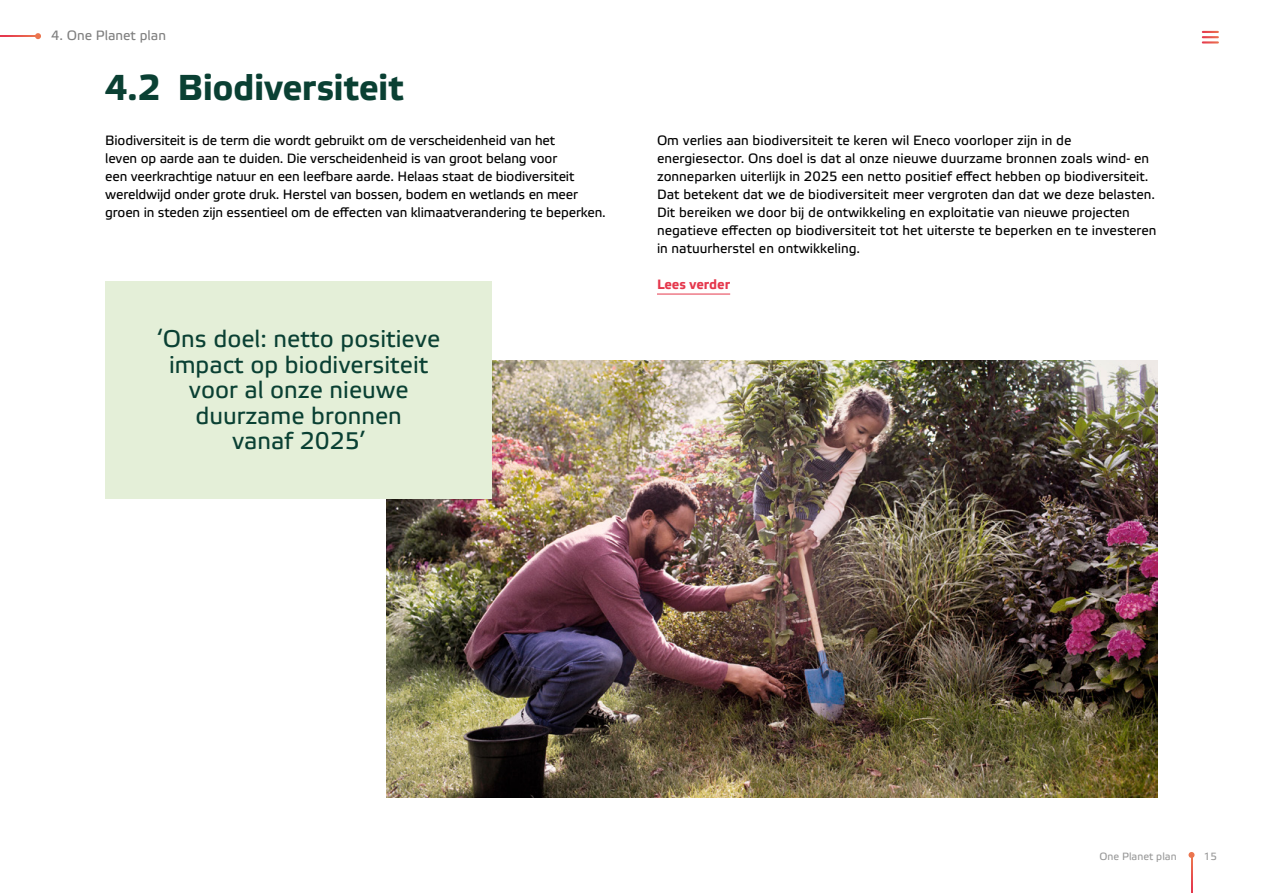
<style>
.page{position:relative;width:1263px;height:893px;background:#fff}
.page>*{position:absolute;margin:0;border:0;box-sizing:border-box;transform-origin:0 0}
.t1{font:700 36px "Etelka Text Pro";letter-spacing:-.015em;color:#0a4033}
.t2{font:24px/25.5px "Etelka Text Pro";color:#0a4033;text-align:center}
.t3{font:13.5px/18px "Etelka Text Pro";color:#000}
.t4{font:13.5px "Etelka Text Pro";color:#808080}
.t5{font:700 13.5px "Etelka Text Pro";color:#e5384d}
.t6{font:10.5px "Etelka Text Pro";color:#999}
</style>
<div class="page">
<hr style="left:657px;top:294px;width:73px;height:1px;background:#e5384d">
<img style="left:387px;top:360px;width:771px;height:437px">
<div style="left:105px;top:281px;width:387px;height:218px;background:#e4efd8"></div>
<svg style="left:1202px;top:31px;width:17px;height:7px"></svg>
<svg style="left:1202px;top:41px;width:17px;height:3px"></svg>
<svg style="left:1188px;top:852px;width:6px;height:6px"></svg>
<svg style="left:1191px;top:853px;width:1px;height:40px"></svg>
<svg style="left:35px;top:33px;width:6px;height:6px"></svg>
<svg style="left:0;top:36px;width:40px;height:1px"></svg>
<p class="t4" style="left:51px;top:28px;width:117px">4. One Planet plan</p>
<h1 class="t1" style="left:105px;top:68px;width:300px">4.2 Biodiversiteit</h1>
<p class="t3" style="left:105px;top:133px;width:502px">Biodiversiteit is de term die wordt gebruikt om de verscheidenheid van het<br>leven op aarde aan te duiden. Die verscheidenheid is van groot belang voor<br>een veerkrachtige natuur en een leefbare aarde. Helaas staat de biodiversiteit wereldwijd onder grote druk. Herstel van bossen, bodem en wetlands en meer groen in steden zijn essentieel om de effecten van klimaatverandering te beperken.</p>
<p class="t3" style="left:657px;top:133px;width:501px">Om verlies aan biodiversiteit te keren wil Eneco voorloper zijn in de energiesector. Ons doel is dat al onze nieuwe duurzame bronnen zoals wind- en zonneparken uiterlijk in 2025 een netto positief effect hebben op biodiversiteit.<br>Dat betekent dat we de biodiversiteit meer vergroten dan dat we deze belasten.<br>Dit bereiken we door bij de ontwikkeling en exploitatie van nieuwe projecten negatieve effecten op biodiversiteit tot het uiterste te beperken en te investeren in natuurherstel en ontwikkeling.</p>
<p class="t5" style="left:657px;top:277px;width:75px">Lees verder</p>
<h2 class="t2" style="left:157px;top:328px;width:284px">‘Ons doel: netto positieve impact op biodiversiteit voor al onze nieuwe duurzame bronnen<br>vanaf 2025’</h2>
<p class="t6" style="left:1099px;top:850px;width:79px">One Planet plan</p>
<p class="t6" style="left:1204px;top:850px;width:15px">15</p>
</div>
